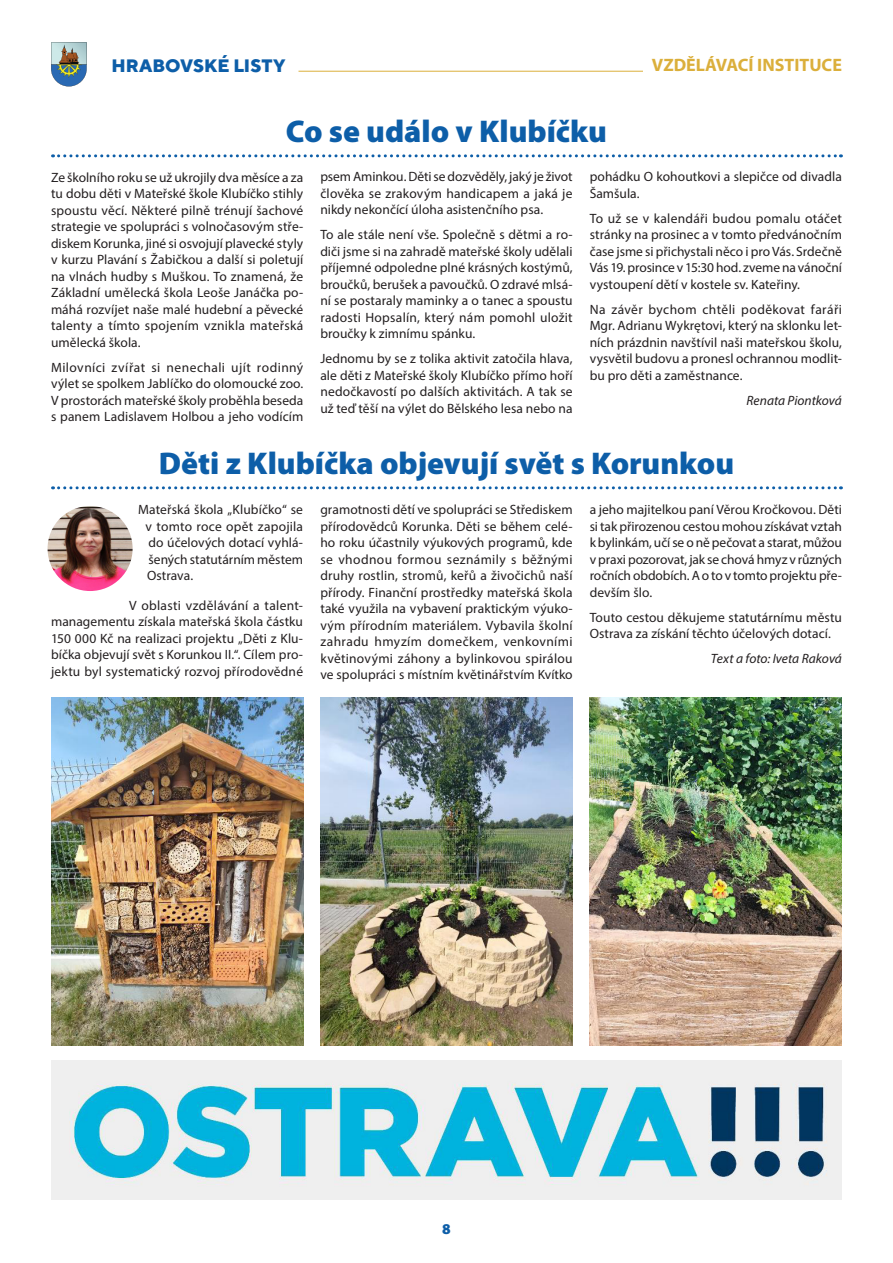
<style>
.page{position:relative;width:893px;height:1263px;background:#fff}
.page>*{position:absolute;margin:0;border:0;box-sizing:border-box;transform-origin:0 0}
.t1{font:900 31.5px "Myriad Pro";color:#0d5ea8}
.t2{font:700 18px "Myriad Pro";color:#dbaf3b}
.t3{font:800 18px "TT Norms";letter-spacing:.005em;color:#0d5ea8}
.t4{font:900 15px "Myriad Pro";color:#0d5ea8}
.t5{font:13.5px/16.5px "Myriad Pro";letter-spacing:.005em;color:#231f20;text-align:justify}
.t6{font:italic 13.5px "Myriad Pro";color:#231f20}
</style>
<div class="page">
<hr style="left:298px;top:71px;width:493px;height:1px;background:#dbaf3b">
<svg style="left:51px;top:43px;width:36px;height:43px;background:#849ca2"></svg>
<div style="left:643px;top:49px;width:199px;height:31px;background:#fff"></div>
<svg style="left:53px;top:154px;width:788px;height:3px"></svg>
<svg style="left:53px;top:486px;width:788px;height:3px"></svg>
<img style="left:51px;top:697px;width:252px;height:349px">
<img style="left:320px;top:697px;width:253px;height:349px">
<img style="left:590px;top:697px;width:252px;height:349px">
<img style="left:51px;top:1061px;width:791px;height:138px">
<img style="left:48px;top:506px;width:85px;height:85px;border-radius:43px">
<h2 class="t3" style="left:111px;top:54px;width:176px">HRABOVSKÉ LISTY</h2>
<h1 class="t1" style="left:286px;top:113px;width:323px">Co se událo v Klubíčku</h1>
<h2 class="t2" style="left:652px;top:53px;width:192px">VZDĚLÁVACÍ INSTITUCE</h2>
<p class="t5" style="left:51px;top:169px;width:254px">Ze školního roku se už ukrojily dva měsíce a za tu dobu děti v Mateřské škole Klubíčko stihly spoustu věcí. Některé pilně trénují šachové strategie ve spolupráci s volnočasovým stře&shy;diskem Korunka, jiné si osvojují plavecké styly v kurzu Plavání s Žabičkou a další si poletují na vlnách hudby s Muškou. To znamená, že Základní umělecká škola Leoše Janáčka po&shy;máhá rozvíjet naše malé hudební a pěvecké talenty a tímto spojením vznikla mateřská umělecká škola.</p>
<p class="t5" style="left:51px;top:358px;width:254px">Milovníci zvířat si nenechali ujít rodinný výlet se spolkem Jablíčko do olomoucké zoo.<br>V prostorách mateřské školy proběhla beseda s panem Ladislavem Holbou a jeho vodícím</p>
<p class="t5" style="left:320px;top:168px;width:254px">psem Aminkou. Děti se dozvěděly, jaký je život člověka se zrakovým handicapem a jaká je nikdy nekončící úloha asistenčního psa.</p>
<p class="t5" style="left:320px;top:226px;width:254px">To ale stále není vše. Společně s dětmi a ro&shy;diči jsme si na zahradě mateřské školy udělali příjemné odpoledne plné krásných kostýmů, broučků, berušek a pavoučků. O zdravé mlsá&shy;ní se postaraly maminky a o tanec a spoustu radosti Hopsalín, který nám pomohl uložit broučky k zimnímu spánku.</p>
<p class="t5" style="left:320px;top:350px;width:254px">Jednomu by se z tolika aktivit zatočila hlava, ale děti z Mateřské školy Klubíčko přímo hoří nedočkavostí po dalších aktivitách. A tak se už teď těší na výlet do Bělského lesa nebo na</p>
<p class="t5" style="left:590px;top:168px;width:254px">pohádku O kohoutkovi a slepičce od divadla<br>Šamšula.</p>
<p class="t5" style="left:590px;top:210px;width:254px">To už se v kalendáři budou pomalu otáčet stránky na prosinec a v tomto předvánočním čase jsme si přichystali něco i pro Vás. Srdečně Vás 19. prosince v 15:30 hod. zveme na vánoční vystoupení dětí v kostele sv. Kateřiny.</p>
<p class="t5" style="left:590px;top:301px;width:254px">Na závěr bychom chtěli poděkovat faráři Mgr. Adrianu Wykrętovi, který na sklonku let&shy;ních prázdnin navštívil naši mateřskou školu, vysvětil budovu a pronesl ochrannou modlit&shy;bu pro děti a zaměstnance.</p>
<p class="t6" style="left:746px;top:392px;width:97px">Renata Piontková</p>
<h1 class="t1" style="left:159px;top:445px;width:577px">Děti z Klubíčka objevují svět s Korunkou</h1>
<p class="t5" style="left:146px;top:501px;width:159px;text-indent:-8px">Mateřská škola „Klubíčko“ se v tomto roce opět zapojila do účelových dotací vyhlá&shy;šených statutárním městem Ostrava.</p>
<p class="t5" style="left:51px;top:597px;width:254px;text-indent:78px">V oblasti vzdělávání a talent&shy;managementu získala mateřská škola částku 150 000 Kč na realizaci projektu „Děti z Klu&shy;bíčka objevují svět s Korunkou II.“. Cílem pro&shy;jektu byl systematický rozvoj přírodovědné</p>
<p class="t5" style="left:320px;top:501px;width:254px">gramotnosti dětí ve spolupráci se Střediskem přírodovědců Korunka. Děti se během celé&shy;ho roku účastnily výukových programů, kde se vhodnou formou seznámily s běžnými druhy rostlin, stromů, keřů a živočichů naší přírody. Finanční prostředky mateřská škola také využila na vybavení praktickým výuko&shy;vým přírodním materiálem. Vybavila školní zahradu hmyzím domečkem, venkovními květinovými záhony a bylinkovou spirálou ve spolupráci s místním květinářstvím Kvítko</p>
<p class="t5" style="left:590px;top:501px;width:254px">a jeho majitelkou paní Věrou Kročkovou. Děti si tak přirozenou cestou mohou získávat vztah k bylinkám, učí se o ně pečovat a starat, můžou v praxi pozorovat, jak se chová hmyz v různých ročních obdobích. A o to v tomto projektu pře&shy;devším šlo.</p>
<p class="t5" style="left:590px;top:609px;width:254px">Touto cestou děkujeme statutárnímu městu<br>Ostrava za získání těchto účelových dotací.</p>
<p class="t6" style="left:711px;top:650px;width:132px">Text a foto: Iveta Raková</p>
<p class="t4" style="left:442px;top:1220px;width:10px">8</p>
</div>
